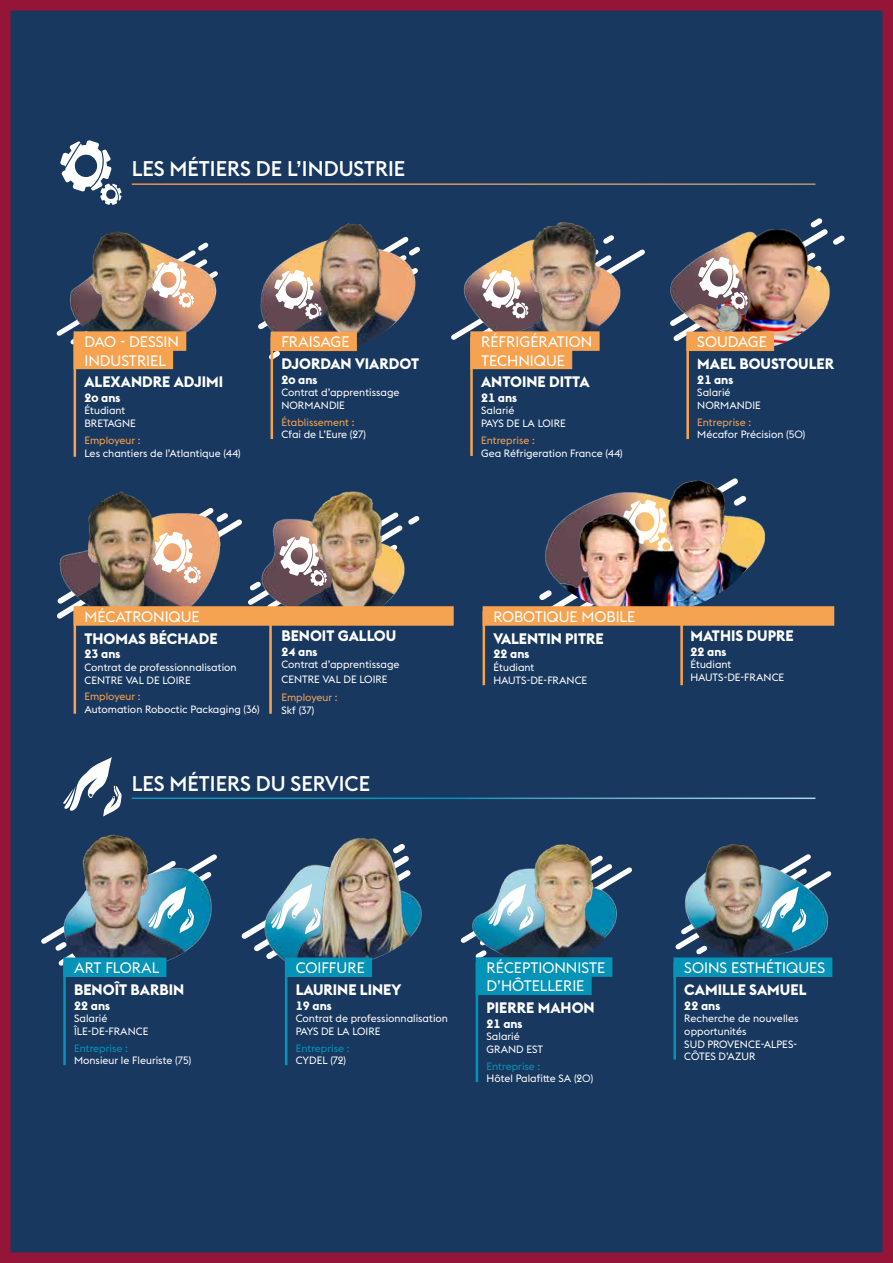
<style>
.page{position:relative;width:893px;height:1263px;background:#18385f}
.page>*{position:absolute;margin:0;border:0;box-sizing:border-box;transform-origin:0 0}
.t1{font:500 21px "Euclid Flex";color:#fff}
.t2{font:700 15px "Euclid Flex";color:#fff}
.t3{font:15px/18.3px "Euclid Flex";color:#fff}
.t4{font:700 12px "Euclid Flex";color:#fff}
.t5{font:10.5px/12.6px "Euclid Flex";color:#fff}
.t6{font:10.5px "Euclid Flex";color:#f6a351}
.t7{font:10.5px "Euclid Flex";color:#0593b7}
</style>
<div class="page">
<hr style="left:132px;top:183px;width:683px;height:2px;background:#fff">
<hr style="left:132px;top:797px;width:683px;height:2px;background:#fff">
<svg style="left:60px;top:140px;width:62px;height:65px"></svg>
<svg style="left:63px;top:757px;width:59px;height:59px"></svg>
<img style="left:55px;top:225px;width:170px;height:131px">
<svg style="left:55px;top:238px;width:167px;height:114px;background:#3b4d68"></svg>
<img style="left:65px;top:225px;width:138px;height:123px">
<div style="left:244px;top:212px;width:188px;height:156px;background:#18385f"></div>
<svg style="left:253px;top:232px;width:172px;height:132px;background:#1f3d62"></svg>
<img style="left:264px;top:212px;width:151px;height:139px">
<div style="left:443px;top:210px;width:208px;height:160px;background:#18385f"></div>
<svg style="left:446px;top:231px;width:203px;height:129px;background:#254165"></svg>
<img style="left:476px;top:210px;width:144px;height:152px">
<div style="left:41px;top:480px;width:204px;height:155px;background:#18385f"></div>
<img style="left:53px;top:480px;width:157px;height:150px">
<img style="left:245px;top:483px;width:177px;height:145px">
<img style="left:52px;top:503px;width:370px;height:122px">
<img style="left:268px;top:475px;width:146px;height:157px">
<div style="left:28px;top:832px;width:197px;height:147px;background:#18385f"></div>
<svg style="left:37px;top:850px;width:185px;height:120px;background:#245176"></svg>
<img style="left:64px;top:833px;width:126px;height:151px">
<div style="left:238px;top:829px;width:201px;height:151px;background:#18385f"></div>
<svg style="left:238px;top:839px;width:50px;height:125px;background:#2e5679"></svg>
<img style="left:288px;top:829px;width:137px;height:146px">
<img style="left:458px;top:839px;width:181px;height:133px">
<svg style="left:458px;top:851px;width:179px;height:112px;background:#214368"></svg>
<img style="left:480px;top:839px;width:132px;height:118px">
<div style="left:667px;top:831px;width:172px;height:142px;background:#18385f"></div>
<svg style="left:671px;top:850px;width:165px;height:109px;background:#26577b"></svg>
<img style="left:689px;top:831px;width:113px;height:126px">
<img style="left:664px;top:205px;width:189px;height:151px">
<div style="left:665px;top:213px;width:184px;height:133px;background:#18385f"></div>
<img style="left:668px;top:205px;width:171px;height:152px">
<div style="left:526px;top:463px;width:249px;height:143px;background:#18385f"></div>
<svg style="left:534px;top:473px;width:5px;height:133px"></svg>
<img style="left:539px;top:470px;width:220px;height:136px">
<div style="left:74px;top:331px;width:112px;height:20px;background:#f6a351"></div>
<div style="left:74px;top:350px;width:99px;height:19px;background:#f6a351"></div>
<div style="left:74px;top:606px;width:380px;height:20px;background:#f6a351"></div>
<div style="left:483px;top:606px;width:351px;height:20px;background:#f6a351"></div>
<div style="left:271px;top:332px;width:86px;height:19px;background:#f6a351"></div>
<div style="left:470px;top:331px;width:130px;height:20px;background:#f6a351"></div>
<div style="left:470px;top:350px;width:102px;height:19px;background:#f6a351"></div>
<div style="left:63px;top:957px;width:103px;height:20px;background:#0593b7"></div>
<div style="left:285px;top:957px;width:87px;height:20px;background:#0593b7"></div>
<div style="left:476px;top:957px;width:136px;height:20px;background:#0593b7"></div>
<div style="left:476px;top:975px;width:116px;height:20px;background:#0593b7"></div>
<div style="left:673px;top:957px;width:159px;height:20px;background:#0593b7"></div>
<div style="left:686px;top:332px;width:88px;height:19px;background:#f6a351"></div>
<hr style="left:74px;top:337px;width:2px;height:120px;background:#f6a351">
<hr style="left:74px;top:611px;width:2px;height:103px;background:#f6a351">
<hr style="left:269px;top:611px;width:3px;height:103px;background:#f6a351">
<hr style="left:483px;top:611px;width:2px;height:74px;background:#f6a351">
<hr style="left:680px;top:611px;width:3px;height:74px;background:#f6a351">
<hr style="left:271px;top:337px;width:2px;height:102px;background:#f6a351">
<hr style="left:470px;top:337px;width:3px;height:119px;background:#f6a351">
<hr style="left:63px;top:962px;width:3px;height:103px;background:#0593b7">
<hr style="left:285px;top:962px;width:2px;height:103px;background:#0593b7">
<hr style="left:476px;top:962px;width:2px;height:120px;background:#0593b7">
<hr style="left:673px;top:962px;width:3px;height:97px;background:#0593b7">
<hr style="left:686px;top:337px;width:3px;height:102px;background:#f6a351">
<h1 class="t1" style="left:132px;top:157px;width:275px">LES MÉTIERS DE L’INDUSTRIE</h1>
<h2 class="t3" style="left:84px;top:333px;width:96px">DAO - DESSIN<br>INDUSTRIEL</h2>
<h2 class="t2" style="left:84px;top:373px;width:140px">ALEXANDRE ADJIMI</h2>
<p class="t4" style="left:84px;top:391px;width:38px">20 ans</p>
<p class="t5" style="left:84px;top:404px;width:53px">Étudiant<br>BRETAGNE</p>
<p class="t6" style="left:84px;top:434px;width:58px">Employeur :</p>
<p class="t5" style="left:84px;top:447px;width:158px">Les chantiers de l’Atlantique (44)</p>
<h2 class="t3" style="left:281px;top:333px;width:70px">FRAISAGE</h2>
<h2 class="t2" style="left:281px;top:355px;width:139px">DJORDAN VIARDOT</h2>
<p class="t4" style="left:281px;top:373px;width:38px">20 ans</p>
<p class="t5" style="left:281px;top:386px;width:120px">Contrat d’apprentissage<br>NORMANDIE</p>
<p class="t6" style="left:281px;top:416px;width:75px">Établissement :</p>
<p class="t5" style="left:281px;top:428px;width:86px">Cfai de L’Eure (27)</p>
<h2 class="t3" style="left:84px;top:608px;width:117px">MÉCATRONIQUE</h2>
<h2 class="t2" style="left:84px;top:630px;width:135px">THOMAS BÉCHADE</h2>
<p class="t4" style="left:84px;top:647px;width:38px">23 ans</p>
<p class="t5" style="left:84px;top:661px;width:154px">Contrat de professionnalisation<br>CENTRE VAL DE LOIRE</p>
<p class="t6" style="left:84px;top:691px;width:58px">Employeur :</p>
<p class="t5" style="left:84px;top:703px;width:177px">Automation Roboctic Packaging (36)</p>
<h2 class="t2" style="left:281px;top:627px;width:116px">BENOIT GALLOU</h2>
<p class="t4" style="left:281px;top:644px;width:38px">24 ans</p>
<p class="t5" style="left:281px;top:657px;width:120px;line-height:14.4px">Contrat d’apprentissage<br>CENTRE VAL DE LOIRE</p>
<p class="t6" style="left:281px;top:691px;width:58px">Employeur :</p>
<p class="t5" style="left:281px;top:704px;width:34px">Skf (37)</p>
<h1 class="t1" style="left:132px;top:771px;width:240px">LES MÉTIERS DU SERVICE</h1>
<h2 class="t3" style="left:481px;top:333px;width:113px">RÉFRIGÉRATION<br>TECHNIQUE</h2>
<h2 class="t2" style="left:481px;top:373px;width:110px">ANTOINE DITTA</h2>
<p class="t4" style="left:481px;top:391px;width:38px">21 ans</p>
<p class="t5" style="left:481px;top:404px;width:86px">Salarié<br>PAYS DE LA LOIRE</p>
<p class="t6" style="left:481px;top:434px;width:55px">Entreprise :</p>
<p class="t5" style="left:481px;top:447px;width:143px">Gea Réfrigeration France (44)</p>
<h2 class="t3" style="left:697px;top:333px;width:71px">SOUDAGE</h2>
<h2 class="t2" style="left:697px;top:355px;width:138px">MAEL BOUSTOULER</h2>
<p class="t4" style="left:697px;top:373px;width:38px">21 ans</p>
<p class="t5" style="left:697px;top:386px;width:65px">Salarié<br>NORMANDIE</p>
<p class="t6" style="left:697px;top:416px;width:55px">Entreprise :</p>
<p class="t5" style="left:697px;top:428px;width:110px">Mécafor Précision (50)</p>
<h2 class="t3" style="left:493px;top:608px;width:143px">ROBOTIQUE MOBILE</h2>
<h2 class="t2" style="left:493px;top:630px;width:112px">VALENTIN PITRE</h2>
<p class="t4" style="left:493px;top:647px;width:38px">22 ans</p>
<p class="t5" style="left:493px;top:661px;width:95px">Étudiant<br>HAUTS-DE-FRANCE</p>
<h2 class="t2" style="left:690px;top:627px;width:105px">MATHIS DUPRE</h2>
<p class="t4" style="left:690px;top:644px;width:38px">22 ans</p>
<p class="t5" style="left:690px;top:658px;width:95px">Étudiant<br>HAUTS-DE-FRANCE</p>
<h2 class="t3" style="left:74px;top:959px;width:87px">ART FLORAL</h2>
<h2 class="t2" style="left:74px;top:981px;width:112px">BENOÎT BARBIN</h2>
<p class="t4" style="left:74px;top:998px;width:38px">22 ans</p>
<p class="t5" style="left:74px;top:1012px;width:76px">Salarié<br>ÎLE-DE-FRANCE</p>
<p class="t7" style="left:74px;top:1042px;width:55px">Entreprise :</p>
<p class="t5" style="left:74px;top:1054px;width:119px">Monsieur le Fleuriste (75)</p>
<h2 class="t3" style="left:296px;top:959px;width:71px">COIFFURE</h2>
<h2 class="t2" style="left:296px;top:981px;width:107px">LAURINE LINEY</h2>
<p class="t4" style="left:296px;top:998px;width:38px">19 ans</p>
<p class="t5" style="left:296px;top:1012px;width:154px">Contrat de professionnalisation<br>PAYS DE LA LOIRE</p>
<p class="t7" style="left:296px;top:1042px;width:55px">Entreprise :</p>
<p class="t5" style="left:296px;top:1054px;width:52px">CYDEL (72)</p>
<h2 class="t3" style="left:486px;top:959px;width:120px">RÉCEPTIONNISTE<br>D’HÔTELLERIE</h2>
<h2 class="t2" style="left:486px;top:999px;width:110px">PIERRE MAHON</h2>
<p class="t4" style="left:486px;top:1017px;width:38px">21 ans</p>
<p class="t5" style="left:486px;top:1030px;width:58px">Salarié<br>GRAND EST</p>
<p class="t7" style="left:486px;top:1060px;width:55px">Entreprise :</p>
<p class="t5" style="left:486px;top:1072px;width:108px">Hôtel Palafitte SA (20)</p>
<h2 class="t3" style="left:684px;top:959px;width:142px">SOINS ESTHÉTIQUES</h2>
<h2 class="t2" style="left:684px;top:981px;width:124px">CAMILLE SAMUEL</h2>
<p class="t4" style="left:684px;top:998px;width:38px">22 ans</p>
<p class="t5" style="left:684px;top:1012px;width:116px">Recherche de nouvelles opportunités<br>SUD PROVENCE-ALPES-<br>CÔTES D’AZUR</p>
</div>
